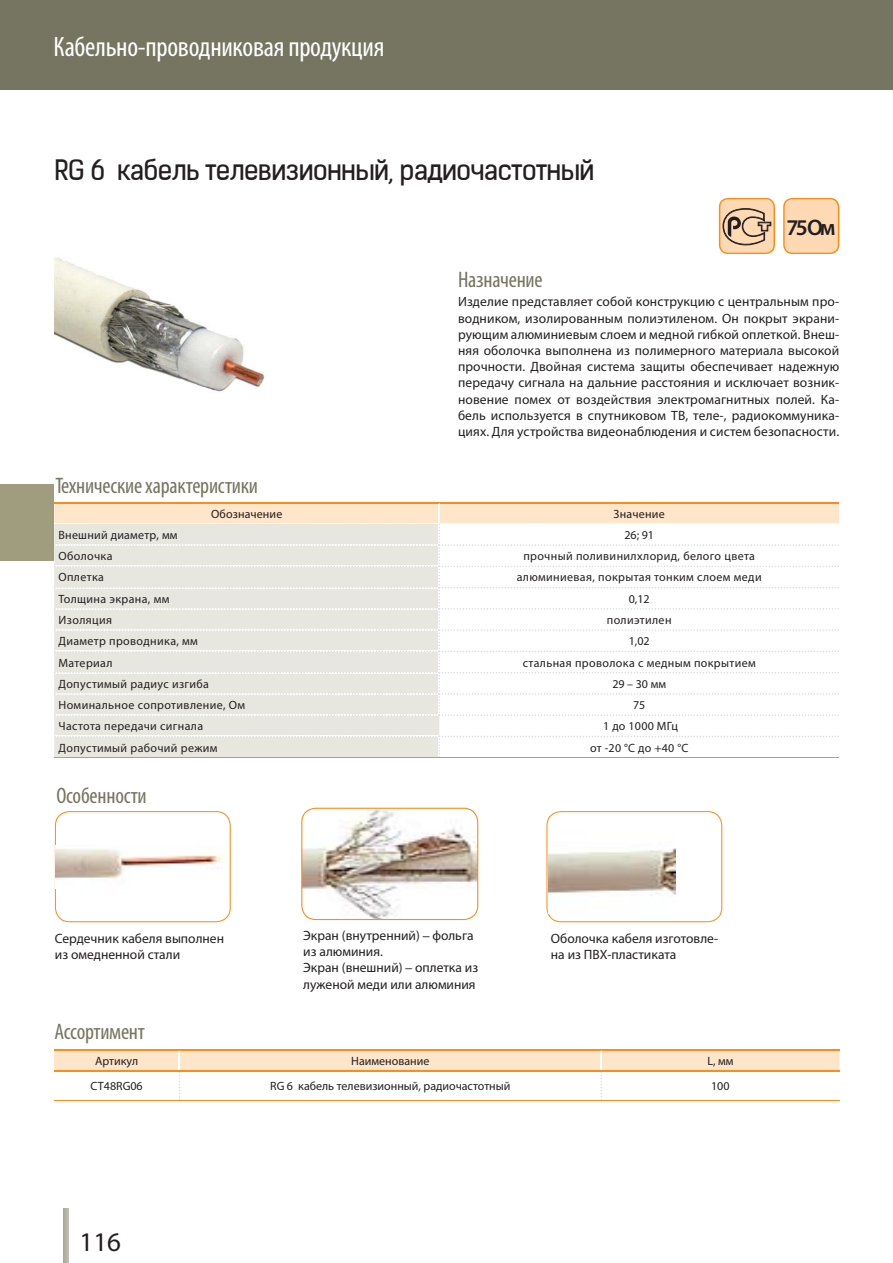
<style>
.page{position:relative;width:893px;height:1263px;background:#fff}
.page>*{position:absolute;margin:0;border:0;box-sizing:border-box;transform-origin:0 0}
.t1{font:condensed 28.2px "Myriad Pro";letter-spacing:-.01em;color:#fff}
.t2{font:27px "Kelson Sans Regular RU";letter-spacing:-.02em;color:#231f20}
.t3{font:27px "Myriad Pro";color:#231f20}
.t4{font:condensed 22.5px "Myriad Pro";letter-spacing:-.01em;color:#757561}
.t5{font:600 22.5px "Myriad Pro";color:#231f20}
.t6{font:13.5px/16.2px "Myriad Pro";color:#231f20}
.t7{font:12px "Myriad Pro";letter-spacing:.03em;color:#231f20}
.t8{font:12px "Myriad Pro";color:#231f20}
.t9{font:12px "Myriad Pro";letter-spacing:.01em;color:#231f20}
.s1{font-family:"Charter ITC"}
</style>
<div class="page">
<div style="left:0;top:0;width:893px;height:89px;background:#757561"></div>
<hr style="left:64px;top:1208px;width:4px;height:55px;background:#b4b4a4">
<div style="left:0;top:484px;width:54px;height:77px;background:#9f9d7e"></div>
<svg style="left:55px;top:811px;width:176px;height:111px"></svg>
<svg style="left:301px;top:808px;width:177px;height:112px"></svg>
<svg style="left:546px;top:811px;width:176px;height:111px"></svg>
<hr style="left:54px;top:1049px;width:785px;height:2px;background:#f78f1e">
<svg style="left:54px;top:1050px;width:785px;height:50px"></svg>
<hr style="left:54px;top:1070px;width:785px;height:2px;background:#f78f1e">
<hr style="left:54px;top:1100px;width:785px;height:1px;background:#f78f1e">
<div style="left:54px;top:716px;width:385px;height:20px;background:#e8e7df"></div>
<hr style="left:54px;top:757px;width:785px;height:1px;background:#f78f1e">
<svg style="left:54px;top:736px;width:785px;height:21px"></svg>
<hr style="left:54px;top:502px;width:785px;height:1px;background:#f78f1e">
<svg style="left:54px;top:503px;width:785px;height:213px"></svg>
<img style="left:55px;top:845px;width:167px;height:43px">
<img style="left:548px;top:831px;width:128px;height:83px">
<img style="left:55px;top:257px;width:210px;height:135px">
<svg style="left:783px;top:198px;width:56px;height:56px;background:#fdd3a7"></svg>
<svg style="left:719px;top:198px;width:56px;height:56px;background:#dcb791"></svg>
<h1 class="t1" style="left:54px;top:30px;width:332px">Кабельно-проводниковая продукция</h1>
<h2 class="t2" style="left:54px;top:153px;width:542px">RG 6 кабель телевизионный, радиочастотный</h2>
<h3 class="t4" style="left:458px;top:266px;width:86px">Назначение</h3>
<h3 class="t5" style="left:786px;top:214px;width:51px">75 Ом</h3>
<h3 class="t4" style="left:55px;top:472px;width:204px">Технические характеристики</h3>
<p class="t6" style="left:458px;top:295px;width:383px;text-align:justify">Изделие представляет собой конструкцию с центральным про&shy;водником, изолированным полиэтиленом. Он покрыт экрани&shy;рующим алюминиевым слоем и медной гибкой оплеткой. Внеш&shy;няя оболочка выполнена из полимерного материала высокой прочности. Двойная система защиты обеспечивает надежную передачу сигнала на дальние расстояния и исключает возник&shy;новение помех от воздействия электромагнитных полей. Ка&shy;бель используется в спутниковом ТВ, теле-, радиокоммуника&shy;циях. Для устройства видеонаблюдения и систем безопасности.</p>
<p class="t9" style="left:211px;top:509px;width:73px">Обозначение</p>
<p class="t7" style="left:614px;top:509px;width:53px">Значение</p>
<p class="t7" style="left:58px;top:530px;width:121px">Внешний диаметр, мм</p>
<p class="t7" style="left:624px;top:530px;width:31px">26; 91</p>
<p class="t7" style="left:58px;top:552px;width:56px">Оболочка</p>
<p class="t7" style="left:523px;top:552px;width:233px">прочный поливинилхлорид, белого цвета</p>
<p class="t7" style="left:58px;top:573px;width:47px">Оплетка</p>
<p class="t7" style="left:517px;top:573px;width:246px">алюминиевая, покрытая тонким слоем меди</p>
<p class="t7" style="left:58px;top:594px;width:112px">Толщина экрана, мм</p>
<p class="t7" style="left:629px;top:594px;width:22px">0,12</p>
<p class="t7" style="left:58px;top:615px;width:55px">Изоляция</p>
<p class="t7" style="left:607px;top:615px;width:66px">полиэтилен</p>
<p class="t7" style="left:58px;top:637px;width:141px">Диаметр проводника, мм</p>
<p class="t7" style="left:629px;top:637px;width:22px">1,02</p>
<p class="t7" style="left:58px;top:658px;width:56px">Материал</p>
<p class="t7" style="left:523px;top:658px;width:235px">стальная проволока с медным покрытием</p>
<p class="t7" style="left:58px;top:679px;width:152px">Допустимый радиус изгиба</p>
<p class="t7" style="left:612px;top:679px;width:55px">29 – 30 мм</p>
<p class="t7" style="left:58px;top:700px;width:188px">Номинальное сопротивление, Ом</p>
<p class="t7" style="left:633px;top:700px;width:14px">75</p>
<p class="t7" style="left:58px;top:722px;width:146px">Частота передачи сигнала</p>
<p class="t7" style="left:603px;top:722px;width:76px">1 до 1000 МГц</p>
<p class="t7" style="left:58px;top:743px;width:160px">Допустимый рабочий режим</p>
<p class="t7" style="left:590px;top:743px;width:100px">от -20 °С до +40 °С</p>
<h3 class="t4" style="left:56px;top:782px;width:92px">Особенности</h3>
<p class="t6" style="left:55px;top:931px;width:171px">Сердечник кабеля выполнен из омедненной стали</p>
<p class="t6" style="left:303px;top:928px;width:176px">Экран (внутренний) <span class="s1">–</span> фольга из алюминия.<br>Экран (внешний) <span class="s1">–</span> оплетка из луженой меди или алюминия</p>
<p class="t6" style="left:551px;top:931px;width:169px">Оболочка кабеля изготовле&shy;на из ПВХ-пластиката</p>
<h3 class="t4" style="left:55px;top:1018px;width:92px">Ассортимент</h3>
<p class="t8" style="left:95px;top:1056px;width:45px">Артикул</p>
<p class="t8" style="left:351px;top:1056px;width:80px">Наименование</p>
<p class="t7" style="left:707px;top:1056px;width:28px">L, мм</p>
<p class="t8" style="left:91px;top:1082px;width:54px">CT48RG06</p>
<p class="t8" style="left:270px;top:1082px;width:242px">RG 6 кабель телевизионный, радиочастотный</p>
<p class="t7" style="left:711px;top:1082px;width:20px">100</p>
<h2 class="t3" style="left:80px;top:1232px;width:43px">116</h2>
</div>
